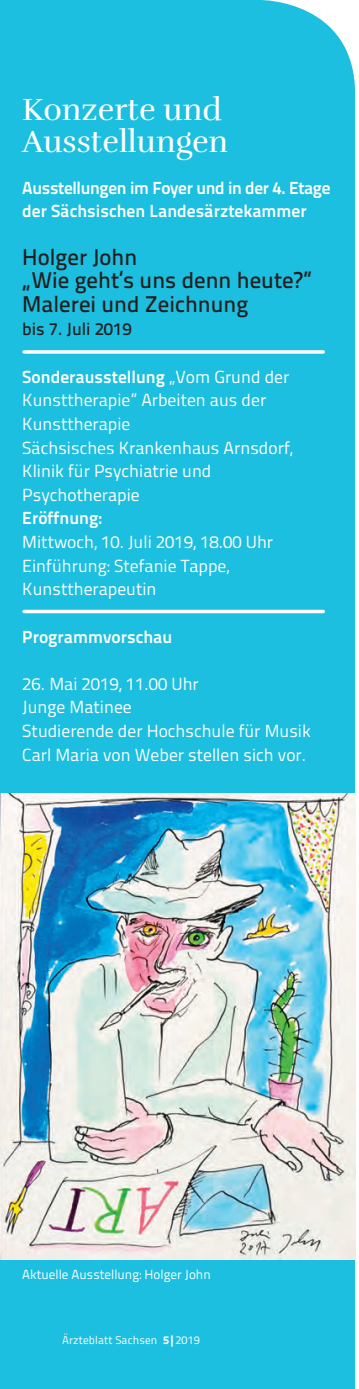
<style>
.page{position:relative;width:359px;height:1389px;background:#fff}
.page>*{position:absolute;margin:0;border:0;box-sizing:border-box;transform-origin:0 0}
.t1{font:31.5px/31.5px "Rufina";color:#fff}
.t2{font:500 22.75px/23.6px "Titillium Text";color:#231f20}
.t3{font:17.5px/23.6px "Titillium Text";color:#fff}
.t4{font:700 17.5px/23.6px "Titillium Text";color:#fff}
.t5{font:500 17.5px "Titillium Text";color:#231f20}
.t6{font:13.12px "Titillium Text";color:#fff}
.t7{font:11.38px "Titillium Text";letter-spacing:.01em;color:#fff}
.s1{font-weight:700}
.s2{font-weight:800}
</style>
<div class="page">
<div style="left:0;top:0;width:355px;height:1389px;background:#1cbfdf"></div>
<hr style="left:24px;top:610px;width:299px;height:3px;background:#fff">
<img style="left:0;top:793px;width:355px;height:467px">
<svg style="left:24px;top:350px;width:299px;height:4px"></svg>
<h1 class="t1" style="left:22px;top:94px;width:207px">Konzerte und<br>Ausstellungen</h1>
<p class="t4" style="left:22px;top:175px;width:309px">Ausstellungen im Foyer und in der 4. Etage der Sächsischen Landesärztekammer</p>
<h2 class="t2" style="left:22px;top:244px;width:291px">Holger John<br>„Wie geht’s uns denn heute?”<br>Malerei und Zeichnung</h2>
<p class="t5" style="left:22px;top:316px;width:111px">bis 7. Juli 2019</p>
<p class="t3" style="left:22px;top:364px;width:272px"><span class="s1">Sonderausstellung</span> „Vom Grund der<br>Kunsttherapie” Arbeiten aus der<br>Kunsttherapie<br>Sächsisches Krankenhaus Arnsdorf,<br>Klinik für Psychiatrie und<br>Psychotherapie</p>
<p class="t4" style="left:22px;top:505px;width:81px">Eröffnung:</p>
<p class="t3" style="left:22px;top:529px;width:252px">Mittwoch, 10. Juli 2019, 18.00 Uhr<br>Einführung: Stefanie Tappe,<br>Kunsttherapeutin</p>
<p class="t4" style="left:22px;top:624px;width:151px">Programmvorschau</p>
<p class="t3" style="left:22px;top:671px;width:290px">26. Mai 2019, 11.00 Uhr<br>Junge Matinee<br>Studierende der Hochschule für Musik<br>Carl Maria von Weber stellen sich vor.</p>
<p class="t6" style="left:22px;top:1265px;width:190px">Aktuelle Ausstellung: Holger John</p>
<p class="t7" style="left:62px;top:1332px;width:139px">Ärzteblatt Sachsen <span class="s2">5|</span>2019</p>
</div>
